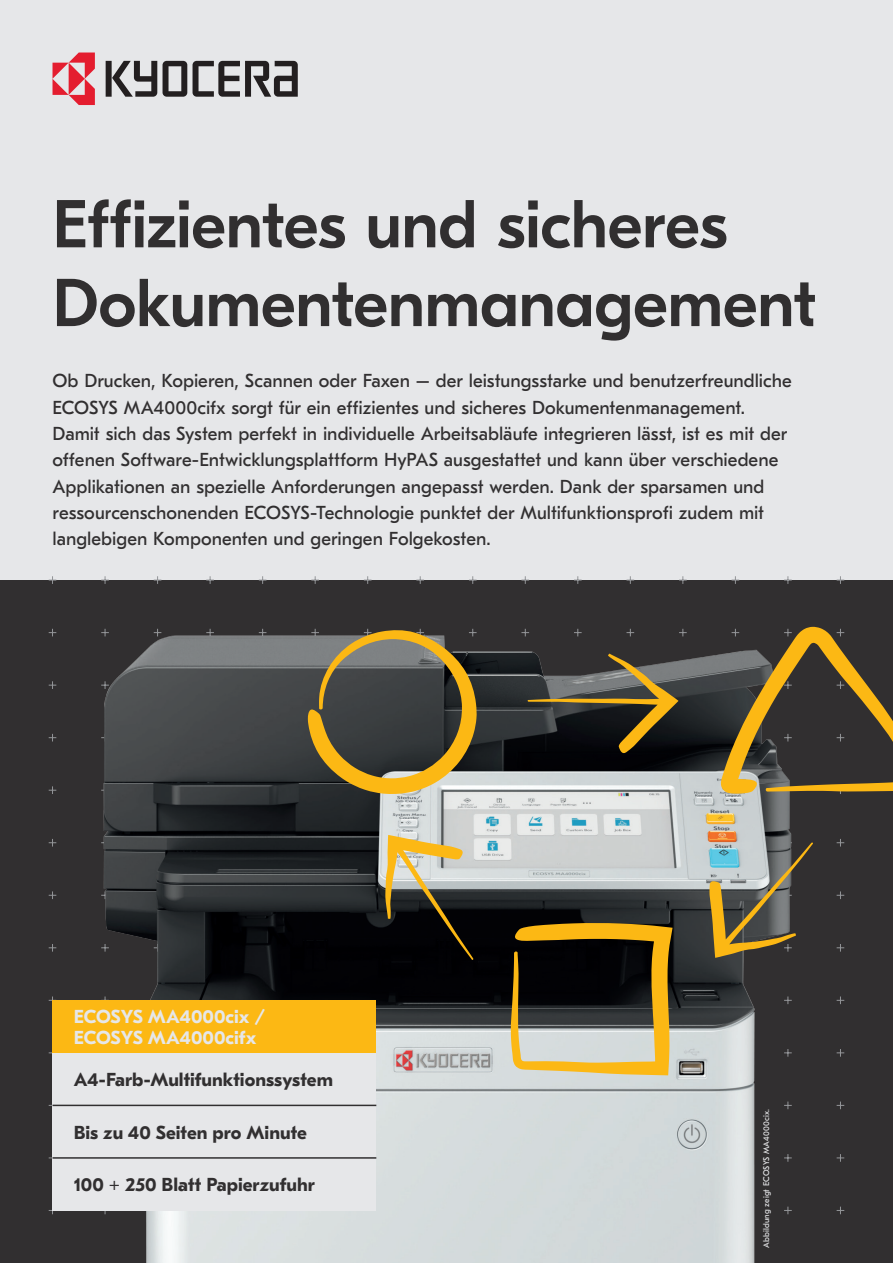
<style>
.page{position:relative;width:893px;height:1263px;background:#e6e7e9}
.page>*{position:absolute;margin:0;border:0;box-sizing:border-box;transform-origin:0 0}
.t1{font:500 67.5px/78.8px "GT Eesti Pro Display";letter-spacing:-.005em;color:#312f30}
.t2{font:18.75px/26.2px "GT Eesti Pro Text";color:#312f30}
.t3{font:700 18.75px "GT Eesti Pro Text";color:#312f30}
.t4{font:700 18.75px/21px "GT Eesti Pro Text";letter-spacing:-.005em;color:#e6e7e9}
.t5{font:8.25px "GT Eesti Pro Text";letter-spacing:.02em;color:#e6e7e9}
</style>
<div class="page">
<div style="left:0;top:580px;width:893px;height:683px;background:#312f30"></div>
<img style="left:74px;top:626px;width:741px;height:637px">
<svg style="left:193px;top:61px;width:105px;height:36px"></svg>
<svg style="left:163px;top:61px;width:24px;height:36px"></svg>
<svg style="left:106px;top:61px;width:51px;height:36px"></svg>
<svg style="left:53px;top:53px;width:42px;height:52px"></svg>
<div style="left:53px;top:1158px;width:323px;height:52px;background:#e6e7e9"></div>
<div style="left:53px;top:1105px;width:323px;height:53px;background:#e6e7e9"></div>
<div style="left:53px;top:1053px;width:323px;height:52px;background:#e6e7e9"></div>
<div style="left:53px;top:1000px;width:323px;height:53px;background:#fcb814"></div>
<hr style="left:53px;top:1105px;width:323px;height:1px;background:#312f30">
<hr style="left:53px;top:1157px;width:323px;height:2px;background:#312f30">
<svg style="left:511px;top:923px;width:162px;height:152px;background:#7a693c"></svg>
<svg style="left:308px;top:629px;width:169px;height:165px"></svg>
<svg style="left:721px;top:627px;width:172px;height:167px"></svg>
<svg style="left:527px;top:654px;width:152px;height:99px"></svg>
<svg style="left:385px;top:835px;width:88px;height:125px;background:#6e654b"></svg>
<svg style="left:709px;top:842px;width:104px;height:116px"></svg>
<h1 class="t1" style="left:53px;top:187px;width:765px">Effizientes und sicheres<br>Dokumentenmanagement</h1>
<p class="t2" style="left:53px;top:368px;width:741px">Ob Drucken, Kopieren, Scannen oder Faxen – der leistungsstarke und benutzerfreundliche ECOSYS MA4000cifx sorgt für ein effizientes und sicheres Dokumentenmanagement.<br>Damit sich das System perfekt in individuelle Arbeitsabläufe integrieren lässt, ist es mit der offenen Software-Entwicklungsplattform HyPAS ausgestattet und kann über verschiedene Applikationen an spezielle Anforderungen angepasst werden. Dank der sparsamen und ressourcenschonenden ECOSYS-Technologie punktet der Multifunktionsprofi zudem mit langlebigen Komponenten und geringen Folgekosten.</p>
<p class="t4" style="left:74px;top:1007px;width:193px">ECOSYS MA4000cix /<br>ECOSYS MA4000cifx</p>
<p class="t3" style="left:74px;top:1069px;width:261px">A4-Farb-Multifunktionssystem</p>
<p class="t3" style="left:74px;top:1122px;width:235px">Bis zu 40 Seiten pro Minute</p>
<p class="t3" style="left:74px;top:1174px;width:242px">100 + 250 Blatt Papierzufuhr</p>
<p class="t5" style="left:762px;top:1248px;width:141px;rotate:-90deg">Abbildung zeigt ECOSYS MA4000cix.</p>
</div>
